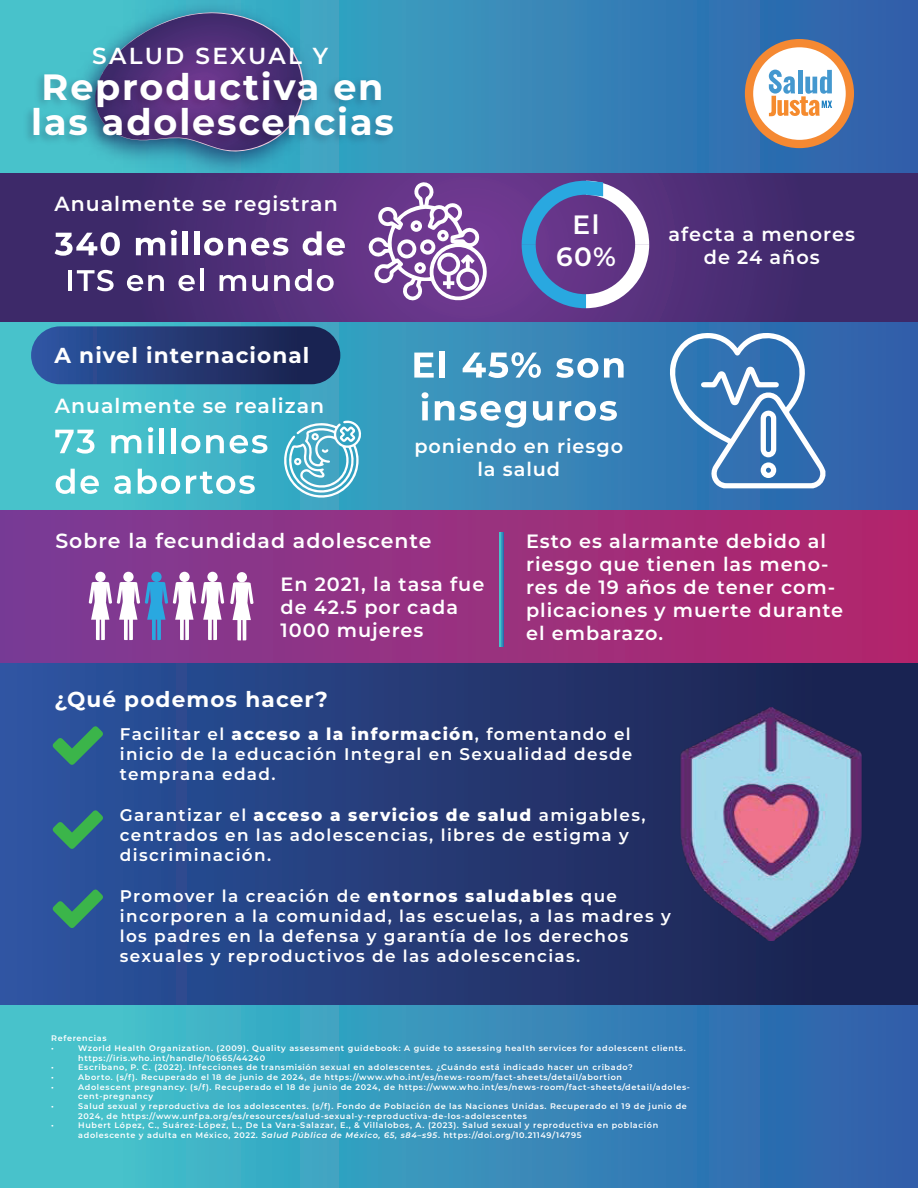
<style>
.page{position:relative;width:918px;height:1188px;background:#fff}
.page>*{position:absolute;margin:0;border:0;box-sizing:border-box;transform-origin:0 0}
.t1{font:700 36.6px/35.2px "Montserrat";letter-spacing:.05em;color:#fff}
.t2{font:600 26.4px/31.8px "Montserrat";color:#fff;text-align:center}
.t3{font:600 23.1px "Montserrat";letter-spacing:.1em;color:#fff}
.t4{font:700 21.6px "Montserrat";letter-spacing:.05em;color:#fff}
.t5{font:600 20.4px "Montserrat";letter-spacing:.05em;color:#fff}
.t6{font:600 19.2px/23.1px "Montserrat";letter-spacing:.05em;color:#fff;text-align:center}
.t7{font:600 16.8px/20.2px "Montserrat";letter-spacing:.08em;color:#fff}
.t8{font:600 8.1px/9.8px "Montserrat";letter-spacing:.08em;color:#fff}
.s1{font-weight:800}
.s2{font-style:italic}
</style>
<div class="page">
<div style="left:0;top:0;width:918px;height:1188px;background:linear-gradient(to right,#46c9ce,#2d5ba9)"></div>
<svg style="left:0;top:173px;width:918px;height:148px;background:#4b2d74"></svg>
<div style="left:0;top:511px;width:918px;height:153px;background:linear-gradient(to right,#793c96,#b4256b)"></div>
<div style="left:31px;top:326px;width:309px;height:58px;background:linear-gradient(to right,#2e56a2,#191d47);border-radius:29px"></div>
<svg style="left:55px;top:232px;width:65px;height:24px"></svg>
<svg style="left:136px;top:238px;width:29px;height:17px"></svg>
<svg style="left:171px;top:230px;width:6px;height:25px"></svg>
<div style="left:183px;top:231px;width:5px;height:24px;background:#fff"></div>
<div style="left:194px;top:231px;width:5px;height:24px;background:#fff"></div>
<svg style="left:204px;top:238px;width:84px;height:18px"></svg>
<svg style="left:303px;top:231px;width:42px;height:25px"></svg>
<hr style="left:69px;top:270px;width:3px;height:21px;background:#fff">
<svg style="left:77px;top:270px;width:37px;height:21px"></svg>
<svg style="left:127px;top:275px;width:37px;height:16px"></svg>
<svg style="left:178px;top:275px;width:17px;height:16px"></svg>
<hr style="left:200px;top:269px;width:4px;height:22px;background:#fff">
<svg style="left:220px;top:275px;width:26px;height:16px"></svg>
<svg style="left:252px;top:275px;width:16px;height:16px"></svg>
<svg style="left:274px;top:269px;width:60px;height:22px"></svg>
<svg style="left:522px;top:181px;width:127px;height:127px;background:#6e64a5"></svg>
<svg style="left:368px;top:182px;width:119px;height:120px"></svg>
<svg style="left:55px;top:430px;width:39px;height:24px"></svg>
<svg style="left:111px;top:435px;width:30px;height:18px"></svg>
<svg style="left:148px;top:427px;width:5px;height:26px"></svg>
<hr style="left:160px;top:428px;width:4px;height:25px;background:#fff">
<div style="left:171px;top:428px;width:5px;height:25px;background:#fff"></div>
<svg style="left:181px;top:435px;width:19px;height:18px"></svg>
<svg style="left:206px;top:435px;width:18px;height:18px"></svg>
<svg style="left:230px;top:435px;width:37px;height:18px"></svg>
<svg style="left:56px;top:469px;width:43px;height:25px"></svg>
<svg style="left:114px;top:475px;width:17px;height:19px"></svg>
<svg style="left:138px;top:469px;width:42px;height:25px"></svg>
<svg style="left:186px;top:472px;width:69px;height:22px"></svg>
<svg style="left:284px;top:419px;width:78px;height:79px"></svg>
<svg style="left:414px;top:353px;width:20px;height:25px"></svg>
<div style="left:440px;top:351px;width:5px;height:27px;background:#fff"></div>
<svg style="left:463px;top:352px;width:78px;height:26px"></svg>
<svg style="left:556px;top:358px;width:42px;height:20px"></svg>
<svg style="left:604px;top:358px;width:20px;height:20px"></svg>
<svg style="left:422px;top:392px;width:6px;height:28px"></svg>
<svg style="left:435px;top:401px;width:91px;height:27px"></svg>
<svg style="left:533px;top:401px;width:19px;height:20px"></svg>
<svg style="left:559px;top:401px;width:58px;height:20px"></svg>
<svg style="left:669px;top:332px;width:156px;height:156px"></svg>
<div style="left:237px;top:572px;width:10px;height:10px;background:#fff;border-radius:50%"></div>
<svg style="left:230px;top:582px;width:24px;height:59px"></svg>
<div style="left:95px;top:572px;width:11px;height:10px;background:#fff;border-radius:50%"></div>
<div style="left:123px;top:572px;width:11px;height:10px;background:#fff;border-radius:50%"></div>
<div style="left:151px;top:572px;width:11px;height:10px;background:#29a8e0;border-radius:50%"></div>
<div style="left:179px;top:572px;width:11px;height:10px;background:#fff;border-radius:50%"></div>
<div style="left:207px;top:572px;width:11px;height:10px;background:#fff;border-radius:50%"></div>
<svg style="left:89px;top:582px;width:135px;height:58px"></svg>
<svg style="left:499px;top:533px;width:5px;height:114px"></svg>
<div style="left:0;top:664px;width:918px;height:340px;background:linear-gradient(to right,#2d54a0,#1a1e49)"></div>
<img style="left:655px;top:708px;width:232px;height:232px">
<svg style="left:53px;top:726px;width:50px;height:39px;background:#31777b"></svg>
<svg style="left:53px;top:810px;width:50px;height:39px;background:#31777b"></svg>
<svg style="left:53px;top:889px;width:50px;height:39px;background:#31787b"></svg>
<img style="left:62px;top:0;width:262px;height:184px">
<svg style="left:93px;top:11px;width:215px;height:52px;background:#476293"></svg>
<img style="left:17px;top:63px;width:382px;height:94px">
<svg style="left:745px;top:39px;width:109px;height:109px"></svg>
<h3 class="t3" style="left:92px;top:39px;width:238px">SALUD SEXUAL Y</h3>
<h1 class="t1" style="left:31px;top:68px;width:364px">Reproductiva en las adolescencias</h1>
<h3 class="t5" style="left:54px;top:189px;width:285px">Anualmente se registran</h3>
<h2 class="t2" style="left:556px;top:208px;width:61px">El<br>60%</h2>
<h3 class="t4" style="left:54px;top:340px;width:257px">A nivel internacional</h3>
<h3 class="t5" style="left:55px;top:392px;width:271px">Anualmente se realizan</h3>
<h3 class="t6" style="left:414px;top:433px;width:210px">poniendo en riesgo la salud</h3>
<h3 class="t6" style="left:669px;top:222px;width:188px">afecta a menores de 24 años</h3>
<h3 class="t5" style="left:55px;top:526px;width:378px">Sobre la fecundidad adolescente</h3>
<h3 class="t6" style="left:281px;top:572px;width:205px;text-align:left">En 2021, la tasa fue de 42.5 por cada<br>1000 mujeres</h3>
<h3 class="t6" style="left:526px;top:528px;width:319px;text-align:left">Esto es alarmante debido al riesgo que tienen las meno&shy;res de 19 años de tener com&shy;plicaciones y muerte durante el embarazo.</h3>
<h3 class="t4" style="left:54px;top:684px;width:275px">¿Qué podemos hacer?</h3>
<h3 class="t7" style="left:120px;top:723px;width:514px;text-align:justify">Facilitar el <span class="s1">acceso a la información</span>, fomentando el inicio de la educación Integral en Sexualidad desde temprana edad.</h3>
<h3 class="t7" style="left:120px;top:804px;width:527px">Garantizar el <span class="s1">acceso a servicios de salud</span> amigables, centrados en las adolescencias, libres de estigma y discriminación.</h3>
<h3 class="t7" style="left:120px;top:885px;width:553px">Promover la creación de <span class="s1">entornos saludables</span> que incorporen a la comunidad, las escuelas, a las madres y los padres en la defensa y garantía de los derechos sexuales y reproductivos de las adolescencias.</h3>
<p class="t8" style="left:51px;top:1033px;width:57px">Referencias •</p>
<p class="t8" style="left:78px;top:1043px;width:609px">Wzorld Health Organization. (2009). Quality assessment guidebook: A guide to assessing health services for adolescent clients. https://iris.who.int/handle/10665/44240</p>
<p class="t8" style="left:51px;top:1062px;width:4px">•</p>
<p class="t8" style="left:78px;top:1062px;width:556px">Escribano, P. C. (2022). Infecciones de transmisión sexual en adolescentes. ¿Cuándo está indicado hacer un cribado?</p>
<p class="t8" style="left:51px;top:1072px;width:4px">•</p>
<p class="t8" style="left:78px;top:1072px;width:545px">Aborto. (s/f). Recuperado el 18 de junio de 2024, de https://www.who.int/es/news-room/fact-sheets/detail/abortion</p>
<p class="t8" style="left:51px;top:1081px;width:4px">•</p>
<p class="t8" style="left:78px;top:1081px;width:613px">Adolescent pregnancy. (s/f). Recuperado el 18 de junio de 2024, de https://www.who.int/es/news-room/fact-sheets/detail/adoles&shy;cent-pregnancy</p>
<p class="t8" style="left:51px;top:1101px;width:4px">•</p>
<p class="t8" style="left:78px;top:1101px;width:610px">Salud sexual y reproductiva de los adolescentes. (s/f). Fondo de Población de las Naciones Unidas. Recuperado el 19 de junio de<br>2024, de https://www.unfpa.org/es/resources/salud-sexual-y-reproductiva-de-los-adolescentes</p>
<p class="t8" style="left:51px;top:1120px;width:4px">•</p>
<p class="t8" style="left:78px;top:1120px;width:582px">Hubert López, C., Suárez-López, L., De La Vara-Salazar, E., &amp; Villalobos, A. (2023). Salud sexual y reproductiva en población adolescente y adulta en México, 2022<span class="s2">. Salud Pública de México, 65, s84–s95</span>. https://doi.org/10.21149/14795</p>
</div>
